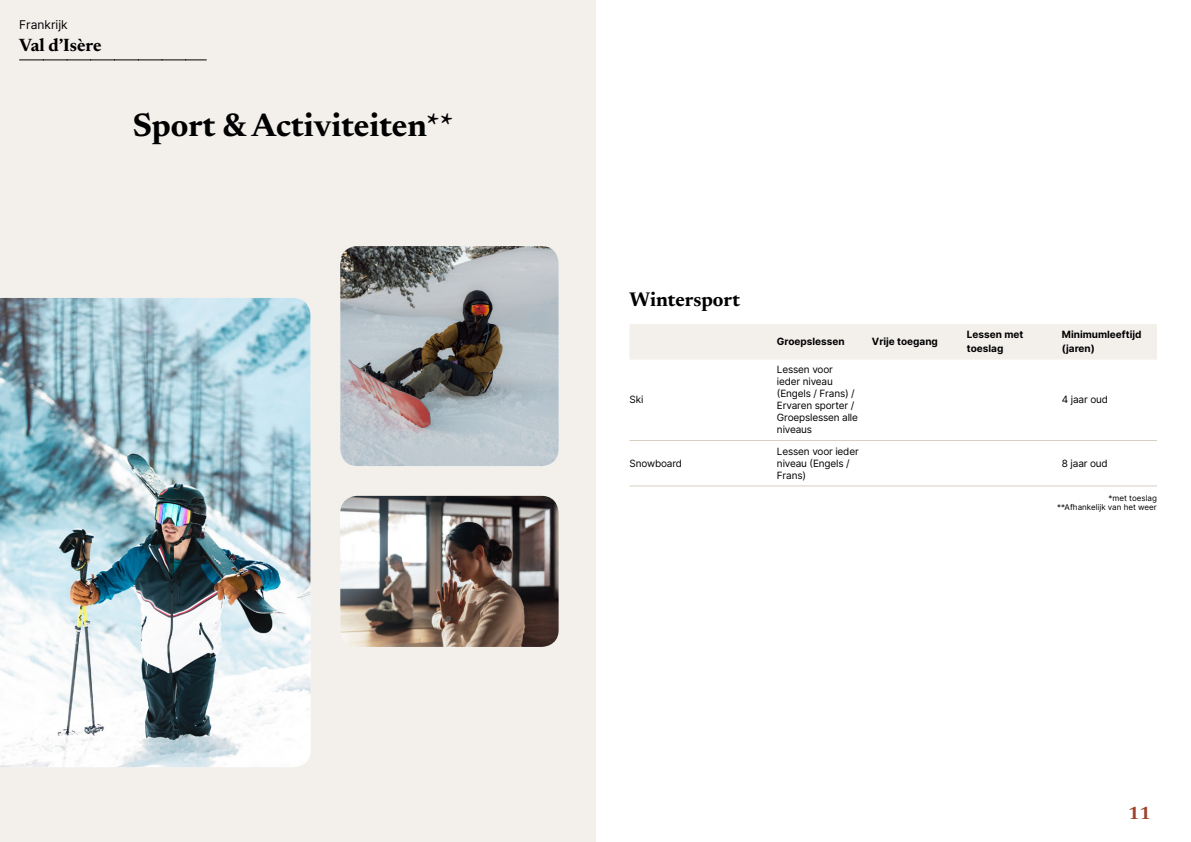
<style>
.page{position:relative;width:1191px;height:842px;background:#fff}
.page>*{position:absolute;margin:0;border:0;box-sizing:border-box;transform-origin:0 0}
.t1{font:700 33px "Newsreader 24 pt";color:#000}
.t2{font:700 20px "Newsreader 24 pt";color:#000}
.t3{font:700 18px "Newsreader 24 pt";letter-spacing:-.005em;color:#000}
.t4{font:700 18px "Newsreader 24 pt";color:#9d432c}
.t5{font:12px "Inter";color:#000}
.t6{font:10px/12px "Inter";letter-spacing:-.015em;color:#000}
.t7{font:700 10px/14px "Inter";color:#000}
.t8{font:8px/9.6px "Inter";color:#000;text-align:right}
</style>
<div class="page">
<div style="left:0;top:0;width:595px;height:842px;background:#f3f0ec"></div>
<img style="left:340px;top:246px;width:218px;height:220px">
<img style="left:0;top:298px;width:310px;height:469px">
<img style="left:340px;top:496px;width:218px;height:151px">
<svg style="left:20px;top:60px;width:186px;height:1px"></svg>
<div style="left:630px;top:324px;width:527px;height:35px;background:#f3f0ec"></div>
<hr style="left:629px;top:440px;width:148px;height:1px;background:#d7cdc1">
<hr style="left:777px;top:440px;width:95px;height:1px;background:#d7cdc1">
<hr style="left:872px;top:440px;width:95px;height:1px;background:#d7cdc1">
<hr style="left:967px;top:440px;width:95px;height:1px;background:#d7cdc1">
<hr style="left:1062px;top:440px;width:95px;height:1px;background:#d7cdc1">
<hr style="left:629px;top:485px;width:148px;height:1px;background:#d7cdc1">
<hr style="left:777px;top:485px;width:95px;height:1px;background:#d7cdc1">
<hr style="left:872px;top:485px;width:95px;height:1px;background:#d7cdc1">
<hr style="left:967px;top:485px;width:95px;height:1px;background:#d7cdc1">
<hr style="left:1062px;top:485px;width:95px;height:1px;background:#d7cdc1">
<p class="t5" style="left:19px;top:15px;width:50px">Frankrijk</p>
<h3 class="t3" style="left:19px;top:32px;width:84px">Val d’Isère</h3>
<h1 class="t1" style="left:133px;top:101px;width:322px">Sport &amp; Activiteiten**</h1>
<h2 class="t2" style="left:629px;top:285px;width:112px">Wintersport</h2>
<p class="t6" style="left:629px;top:394px;width:15px">Ski</p>
<p class="t6" style="left:629px;top:457px;width:54px">Snowboard</p>
<p class="t7" style="left:777px;top:335px;width:69px">Groepslessen</p>
<p class="t7" style="left:872px;top:335px;width:67px">Vrije toegang</p>
<p class="t7" style="left:967px;top:328px;width:58px">Lessen met toeslag</p>
<p class="t7" style="left:1062px;top:328px;width:81px">Minimumleeftijd (jaren)</p>
<p class="t6" style="left:777px;top:364px;width:83px">Lessen voor ieder niveau (Engels / Frans) /<br>Ervaren sporter /<br>Groepslessen alle niveaus</p>
<p class="t6" style="left:777px;top:445px;width:83px">Lessen voor ieder niveau (Engels /<br>Frans)</p>
<p class="t6" style="left:1062px;top:394px;width:48px">4 jaar oud</p>
<p class="t6" style="left:1062px;top:457px;width:47px">8 jaar oud</p>
<p class="t8" style="left:1057px;top:493px;width:101px">*met toeslag<br>**Afhankelijk van het weer</p>
<h3 class="t4" style="left:1128px;top:800px;width:24px">11</h3>
</div>
